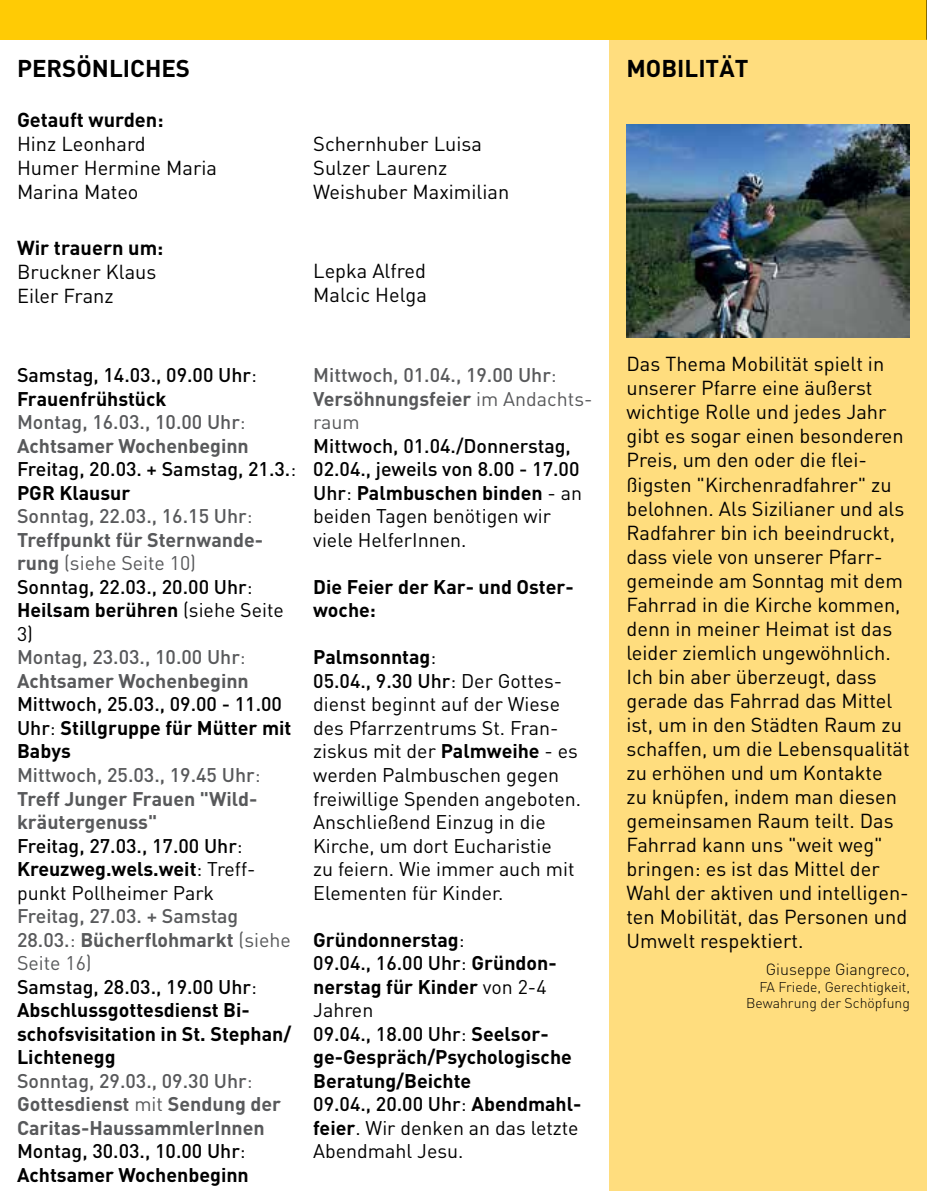
<style>
.page{position:relative;width:927px;height:1191px;background:#fff}
.page>*{position:absolute;margin:0;border:0;box-sizing:border-box;transform-origin:0 0}
.t1{font:700 24px "DIN";color:#000}
.t2{font:20px/24px "DIN";color:#000}
.t3{font:700 20px "DIN";color:#000}
.t4{font:500 19.6px/23.6px "DIN";color:#000}
.t5{font:700 19.6px/23.6px "DIN";color:#000}
.t6{font:19.6px/23.6px "DIN";color:#000}
.t7{font:500 19.6px/23.6px "DIN";color:#58595b}
.t8{font:300 16px "DIN";color:#000}
.t9{font:300 14px/16.8px "DIN";color:#000;text-align:right}
.s1{font-weight:400}
.s2{font-weight:700}
.s3{color:#58595b}
.s4{font-weight:400;color:#58595b}
.s5{font-weight:700;color:#58595b}
.s6{font-weight:500;color:#58595b}
.s7{font-weight:500}
</style>
<div class="page">
<div style="left:609px;top:40px;width:318px;height:1151px;background:#ffdd7e"></div>
<div style="left:0;top:0;width:927px;height:40px;background:#ffcb05"></div>
<hr style="left:926px;top:0;width:1px;height:40px;background:#000">
<img style="left:626px;top:125px;width:284px;height:212px">
<p class="t1" style="left:17px;top:52px;width:175px">Persön liches</p>
<p class="t3" style="left:17px;top:107px;width:148px">Getauft wurden:</p>
<p class="t2" style="left:17px;top:132px;width:201px">Hinz Leonhard<br>Humer Hermine Maria<br>Marina Mateo</p>
<p class="t2" style="left:313px;top:131px;width:198px">Schernhuber Luisa<br>Sulzer Laurenz<br>Weishuber Maximilian</p>
<p class="t3" style="left:17px;top:234px;width:148px">Wir trauern um:</p>
<p class="t2" style="left:17px;top:259px;width:141px">Bruckner Klaus<br>Eiler Franz</p>
<p class="t2" style="left:313px;top:259px;width:115px">Lepka Alfred<br>Malcic Helga</p>
<p class="t4" style="left:17px;top:362px;width:281px">Samstag, 14.03., 09.00 Uhr<span class="s1">:<br></span><span class="s2">Frauenfrühstück<br></span><span class="s3">Montag, 16.03., 10.00 Uhr</span><span class="s4">:<br></span><span class="s5">Achtsamer Wochenbeginn<br></span>Freitag, 20.03. + Samstag, 21.3.<span class="s1">:<br></span><span class="s2">PGR Klausur<br></span><span class="s3">Sonntag, 22.03., 16.15 Uhr</span><span class="s4">:<br></span><span class="s5">Treffpunkt für Sternwande&shy;rung</span> <span class="s4">(siehe Seite 10)<br></span>Sonntag, 22.03., 20.00 Uhr<span class="s1">:<br></span><span class="s2">Heilsam berühren</span> <span class="s1">(siehe Seite<br>3)<br></span><span class="s3">Montag, 23.03., 10.00 Uhr</span><span class="s4">:<br></span><span class="s5">Achtsamer Wochenbeginn</span></p>
<p class="t4" style="left:17px;top:692px;width:276px">Mittwoch, 25.03., 09.00 - 11.00<br>Uhr<span class="s1">:</span> <span class="s2">Stillgruppe für Mütter mit<br>Babys<br></span><span class="s3">Mittwoch, 25.03., 19.45 Uhr</span><span class="s4">:<br></span><span class="s5">Treff Junger Frauen "Wild&shy;kräutergenuss"<br></span>Freitag, 27.03., 17.00 Uhr<span class="s1">:<br></span><span class="s2">Kreuzweg.wels.weit</span><span class="s1">: Treff&shy;punkt Pollheimer Park</span></p>
<p class="t5" style="left:17px;top:903px;width:276px"><span class="s6">Freitag, 27.03. + Samstag<br>28.03.</span><span class="s4">:</span> <span class="s3">Bücherflohmarkt</span> <span class="s4">(siehe<br>Seite 16)<br></span><span class="s7">Samstag, 28.03., 19.00 Uhr</span><span class="s1">:<br></span>Abschlussgottesdienst Bi&shy;schofsvisitation in St. Stephan/<br>Lichtenegg<br><span class="s6">Sonntag, 29.03., 09.30 Uhr</span><span class="s4">:<br></span><span class="s3">Gottesdienst</span> <span class="s4">mit</span> <span class="s3">Sendung der<br>Caritas-HaussammlerI nnen<br></span><span class="s7">Montag, 30.03., 10.00 Uhr</span><span class="s1">:<br></span>Achtsamer Wochenbeginn</p>
<p class="t7" style="left:313px;top:362px;width:281px">Mittwoch, 01.04., 19.00 Uhr<span class="s1">:<br></span><span class="s2">Versöhnungsfeier</span> <span class="s1">im Andachts&shy;raum</span></p>
<p class="t4" style="left:313px;top:433px;width:270px">Mittwoch, 01.04./Donnerstag,<br>02.04., jeweils von 8.00 - 17.00<br>Uhr<span class="s1">:</span> <span class="s2">Palmbuschen binden</span> <span class="s1">- an beiden Tagen benötigen wir viele HelferInnen.</span></p>
<p class="t5" style="left:313px;top:574px;width:262px">Die Feier der Kar- und Oster&shy;woche:</p>
<p class="t6" style="left:313px;top:645px;width:269px"><span class="s2">Palmsonntag</span>:<br><span class="s7">05.04., 9.30 Uhr</span>: Der Gottes&shy;dienst beginnt auf der Wiese des Pfarrzentrums St. Fran&shy;ziskus mit der <span class="s2">Palmweihe</span> - es werden Palmbuschen gegen freiwillige Spenden angeboten.<br>Anschließend Einzug in die<br>Kirche, um dort Eucharistie<br>zu feiern. Wie immer auch mit<br>Elementen für Kinder.</p>
<p class="t5" style="left:313px;top:927px;width:270px">Gründonnerstag<span class="s1">:<br></span><span class="s7">09.04., 16.00 Uhr</span><span class="s1">:</span> Gründon&shy;nerstag für Kinder <span class="s1">von 2-4<br>Jahren<br></span><span class="s7">09.04., 18.00 Uhr</span><span class="s1">:</span> Seelsor&shy;ge-Gespräch/Psychologische<br>Beratung/Beichte<br><span class="s7">09.04., 20.00 Uhr</span><span class="s1">:</span> Abendmahl&shy;feier<span class="s1">. Wir denken an das letzte<br>Abendmahl Jesu.</span></p>
<p class="t1" style="left:626px;top:52px;width:123px">Mobilität</p>
<p class="t2" style="left:626px;top:352px;width:285px">Das Thema Mobilität spielt in unserer Pfarre eine äußerst wichtige Rolle und jedes Jahr gibt es sogar einen besonderen<br>Preis, um den oder die flei&shy;ßigsten "Kirchenradfahrer" zu belohnen. Als Sizilianer und als<br>Radfahrer bin ich beeindruckt, dass viele von unserer Pfarr&shy;gemeinde am Sonntag mit dem<br>Fahrrad in die Kirche kommen, denn in meiner Heimat ist das leider ziemlich ungewöhnlich.<br>Ich bin aber überzeugt, dass gerade das Fahrrad das Mittel ist, um in den Städten Raum zu schaffen, um die Lebensqualität zu erhöhen und um Kontakte<br>zu knüpfen, indem man diesen gemeinsamen Raum teilt. Das<br>Fahrrad kann uns "weit weg" bringen: es ist das Mittel der<br>Wahl der aktiven und intelligen&shy;ten Mobilität, das Personen und<br>Umwelt respektiert.</p>
<p class="t8" style="left:766px;top:959px;width:146px">Giuseppe Giangreco,</p>
<p class="t9" style="left:746px;top:978px;width:165px">FA Friede, Gerechtigkeit,<br>Bewahrung der Schöpfung</p>
</div>
